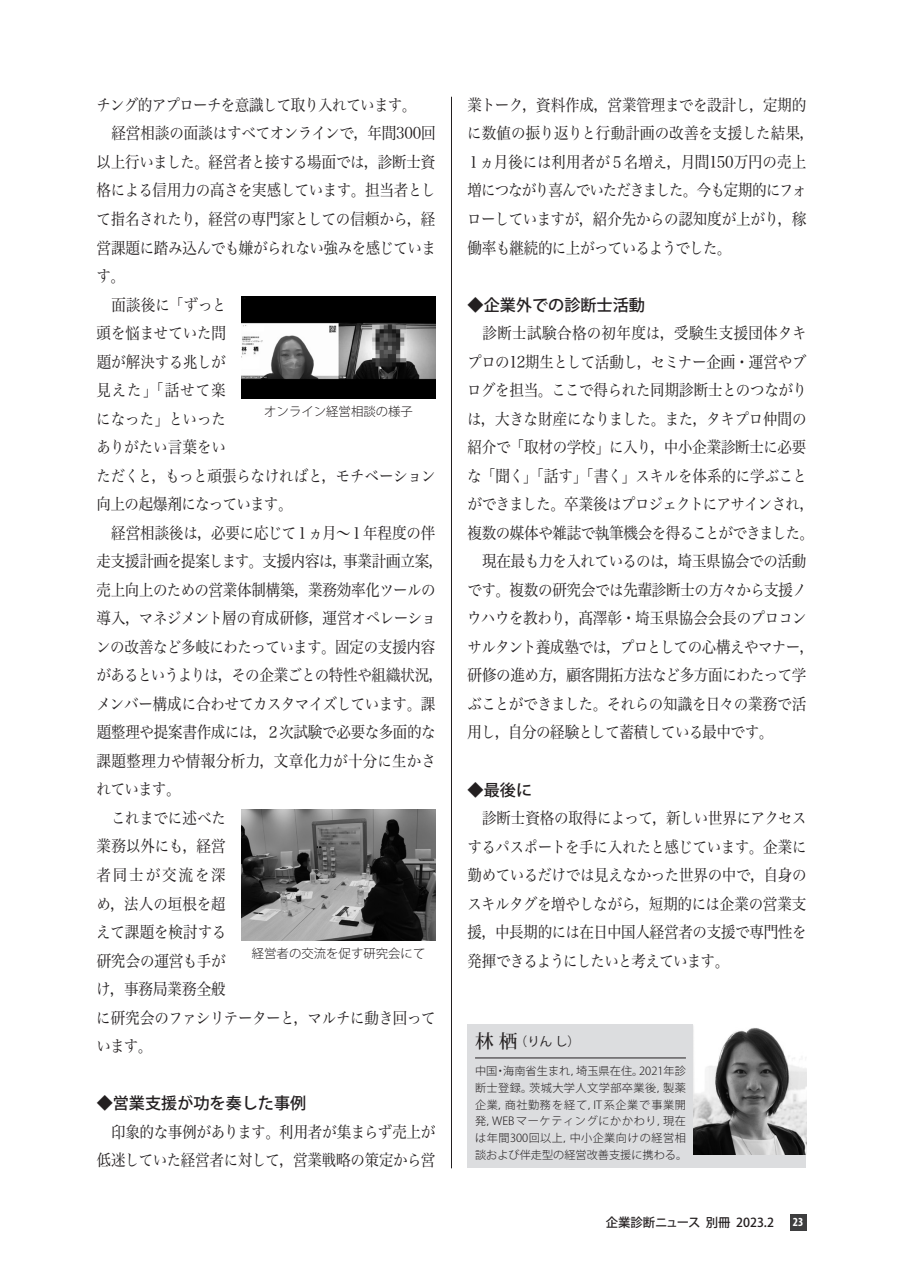
<style>
.page{position:relative;width:903px;height:1275px;background:#fff}
.page>*{position:absolute;margin:0;border:0;box-sizing:border-box;transform-origin:0 0}
.t1{font:16.1px/28.5px "Hira Min Pro W3";letter-spacing:-.02em;color:#231f20;scale:.9 1}
.t2{font:500 16.1px "Koz Go Pro";color:#231f20}
.t3{font:300 12.42px "Koz Go Pro";color:#231f20}
.t4{font:500 12.42px "Koz Go Pro";color:#231f20}
.t5{font:12.42px "Koz Go Pro";color:#231f20}
.t6{font:700 condensed 12.42px "Myriad Pro";color:#fff}
.t7{font:300 11.2px/16.8px "Koz Go Pro";letter-spacing:.03em;color:#231f20;text-align:justify}
.s1{font-family:"Koz Min Pro";font-weight:500;font-size:18.55px}
</style>
<div class="page">
<div style="left:468px;top:1024px;width:338px;height:144px;background:#dcdddf"></div>
<hr style="left:451px;top:97px;width:1px;height:1071px;background:#231f20">
<div style="left:790px;top:1214px;width:16px;height:16px;background:#3e3e3f"></div>
<hr style="left:475px;top:1058px;width:211px;height:1px;background:#231f20">
<img style="left:242px;top:296px;width:193px;height:102px">
<img style="left:242px;top:810px;width:193px;height:130px">
<img style="left:693px;top:1024px;width:113px;height:131px">
<p class="t1" style="left:96px;top:89px;width:387px">チング的アプローチを意識して取り入れています。<br>　経営相談の面談はすべてオンラインで，年間300回以上行いました。経営者と接する場面では，診断士資格による信用力の高さを実感しています。担当者として指名されたり，経営の専門家としての信頼から，経営課題に踏み込んでも嫌がられない強みを感じています。<br>　面談後に「ずっと<br>頭を悩ませていた問<br>題が解決する兆しが<br>見えた」「話せて楽<br>になった」といった<br>ありがたい言葉をい<br>ただくと，もっと頑張らなければと，モチベーション向上の起爆剤になっています。<br>　経営相談後は，必要に応じて１ヵ月～１年程度の伴走支援計画を提案します。支援内容は，事業計画立案，売上向上のための営業体制構築，業務効率化ツールの導入，マネジメント層の育成研修，運営オペレーションの改善など多岐にわたっています。固定の支援内容があるというよりは，その企業ごとの特性や組織状況，メンバー構成に合わせてカスタマイズしています。課題整理や提案書作成には，２次試験で必要な多面的な課題整理力や情報分析力，文章化力が十分に生かされています。<br>　これまでに述べた<br>業務以外にも，経営<br>者同士が交流を深<br>め，法人の垣根を超<br>えて課題を検討する<br>研究会の運営も手が<br>け，事務局業務全般<br>に研究会のファシリテーターと，マルチに動き回っています。</p>
<p class="t3" style="left:264px;top:404px;width:150px">オンライン経営相談の様子</p>
<p class="t3" style="left:252px;top:946px;width:175px">経営者の交流を促す研究会にて</p>
<p class="t2" style="left:97px;top:1093px;width:211px">◆営業支援が功を奏した事例</p>
<p class="t1" style="left:97px;top:1116px;width:378px">　印象的な事例があります。利用者が集まらず売上が低迷していた経営者に対して，営業戦略の策定から営</p>
<p class="t1" style="left:466px;top:89px;width:388px">業トーク，資料作成，営業管理までを設計し，定期的に数値の振り返りと行動計画の改善を支援した結果，<br>１ヵ月後には利用者が５名増え，月間150万円の売上増につながり喜んでいただきました。今も定期的にフォローしていますが，紹介先からの認知度が上がり，稼働率も継続的に上がっているようでした。</p>
<p class="t2" style="left:468px;top:294px;width:179px">◆企業外での診断士活動</p>
<p class="t1" style="left:467px;top:317px;width:387px">　診断士試験合格の初年度は，受験生支援団体タキプロの12期生として活動し，セミナー企画・運営やブログを担当。ここで得られた同期診断士とのつながりは，大きな財産になりました。また，タキプロ仲間の紹介で「取材の学校」に入り，中小企業診断士に必要な「聞く」「話す」「書く」スキルを体系的に学ぶことができました。卒業後はプロジェクトにアサインされ，複数の媒体や雑誌で執筆機会を得ることができました。　現在最も力を入れているのは，埼玉県協会での活動です。複数の研究会では先輩診断士の方々から支援ノウハウを教わり，髙澤彰・埼玉県協会会長のプロコンサルタント養成塾では，プロとしての心構えやマナー，研修の進め方，顧客開拓方法など多方面にわたって学ぶことができました。それらの知識を日々の業務で活用し，自分の経験として蓄積している最中です。</p>
<p class="t2" style="left:468px;top:779px;width:66px">◆最後に</p>
<p class="t1" style="left:467px;top:802px;width:379px;text-align:justify">　診断士資格の取得によって，新しい世界にアクセスするパスポートを手に入れたと感じています。企業に勤めているだけでは見えなかった世界の中で，自身のスキルタグを増やしながら，短期的には企業の営業支援，中長期的には在日中国人経営者の支援で専門性を発揮できるようにしたいと考えています。</p>
<p class="t5" style="left:475px;top:1033px;width:106px"><span class="s1">林 栖</span>（りん し）</p>
<p class="t7" style="left:475px;top:1063px;width:214px">中国・海南省生まれ，埼玉県在住。2021年診断士登録。茨城大学人文学部卒業後，製薬企業，商社勤務を経て，IT 系企業で事業開発，WEBマーケティングにかかわり，現在は年間300回以上，中小企業向けの経営相談および伴走型の経営改善支援に携わる。</p>
<p class="t4" style="left:606px;top:1214px;width:170px">企業診断ニュース 別冊 2023.2</p>
<p class="t6" style="left:793px;top:1214px;width:12px">23</p>
</div>
